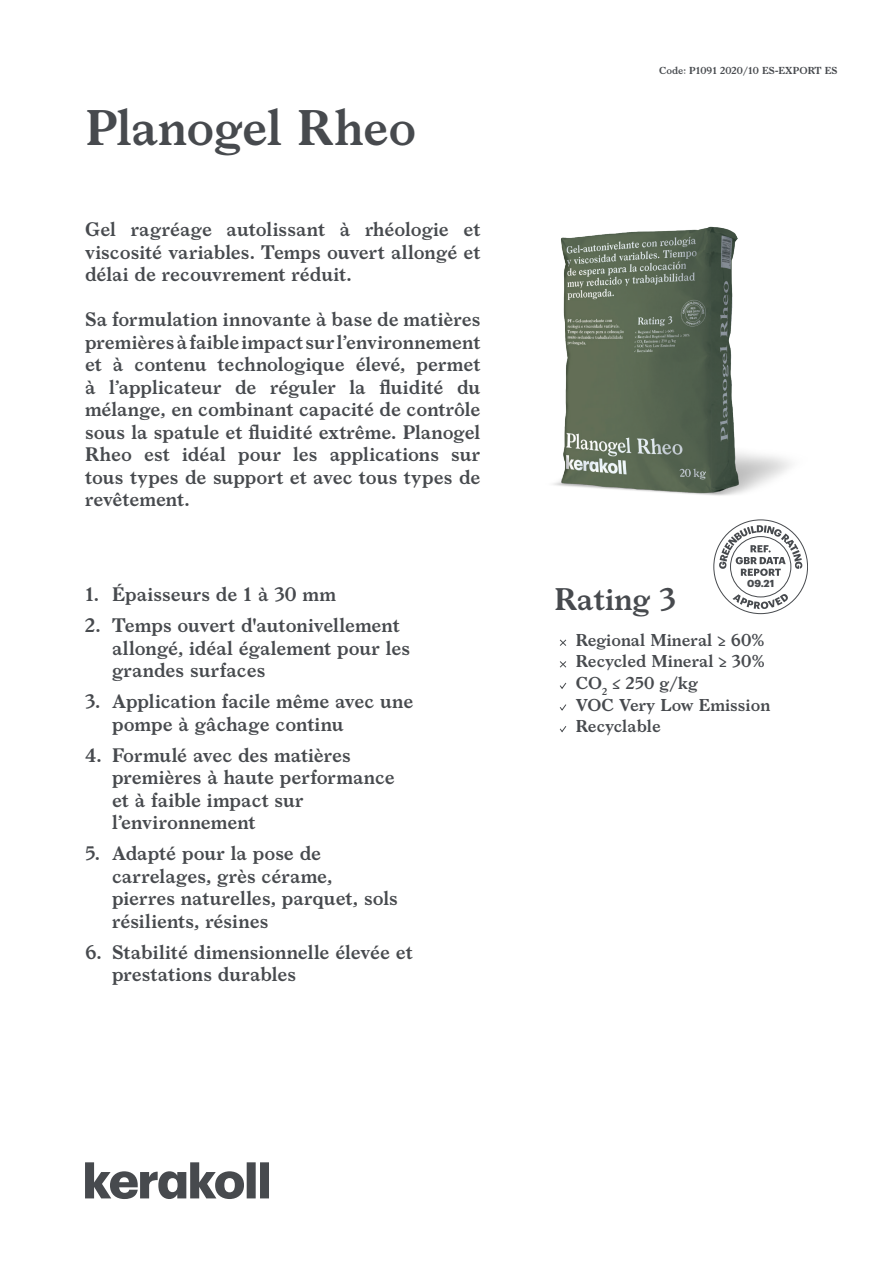
<style>
.page{position:relative;width:893px;height:1263px;background:#fff}
.page>*{position:absolute;margin:0;border:0;box-sizing:border-box;transform-origin:0 0}
.t1{font:600 48px "Larish Neue";letter-spacing:-.01em;color:#474a4e}
.t2{font:600 30px "Larish Neue";color:#474a4e}
.t3{font:600 18.75px/22.5px "Larish Neue";color:#474a4e}
.t4{font:600 16.5px/21.6px "Larish Neue";color:#474a4e}
.t5{font:700 10.05px "Graphik";color:#474a4e}
.t6{font:600 9.75px "Larish Neue";color:#474a4e}
</style>
<div class="page">
<svg style="left:713px;top:543px;width:95px;height:71px"></svg>
<svg style="left:85px;top:1162px;width:184px;height:37px"></svg>
<img style="left:553px;top:226px;width:249px;height:317px">
<svg style="left:559px;top:639px;width:8px;height:7px"></svg>
<svg style="left:559px;top:661px;width:8px;height:7px"></svg>
<svg style="left:560px;top:682px;width:7px;height:7px"></svg>
<svg style="left:559px;top:704px;width:8px;height:7px"></svg>
<svg style="left:559px;top:726px;width:8px;height:7px"></svg>
<h1 class="t1" style="left:85px;top:91px;width:333px">Planogel Rheo</h1>
<p class="t3" style="left:85px;top:217px;width:397px;text-align:justify">Gel ragréage autolissant à rhéologie et viscosité variables. Temps ouvert allongé et délai de recouvrement réduit.</p>
<p class="t3" style="left:85px;top:307px;width:397px;text-align:justify">Sa formulation innovante à base de matières premières à faible impact sur l’environnement et à contenu technologique élevé, permet à l’applicateur de réguler la fluidité du mélange, en combinant capacité de contrôle sous la spatule et fluidité extrême. Planogel Rheo est idéal pour les applications sur tous types de support et avec tous types de revêtement.</p>
<p class="t3" style="left:85px;top:581px;width:253px">1. Épaisseurs de 1 à 30 mm</p>
<p class="t3" style="left:112px;top:612px;width:300px;text-indent:-27px">2. Temps ouvert d'autonivellement allongé, idéal également pour les grandes surfaces</p>
<p class="t3" style="left:112px;top:688px;width:303px;text-indent:-27px">3. Application facile même avec une pompe à gâchage continu</p>
<p class="t3" style="left:112px;top:742px;width:284px;text-indent:-27px">4. Formulé avec des matières premières à haute performance et à faible impact sur l’environnement</p>
<p class="t3" style="left:112px;top:841px;width:287px;text-indent:-27px">5. Adapté pour la pose de carrelages, grès cérame, pierres naturelles, parquet, sols résilients, résines</p>
<p class="t3" style="left:112px;top:939px;width:302px;text-indent:-27px">6. Stabilité dimensionnelle élevée et prestations durables</p>
<p class="t6" style="left:659px;top:63px;width:180px">Code: P1091 2020/10 ES-EXPORT ES</p>
<p class="t5" style="left:747px;top:575px;width:28px">09.21</p>
<h2 class="t2" style="left:554px;top:576px;width:123px">Rating 3</h2>
<p class="t4" style="left:576px;top:628px;width:196px">Regional Mineral ≥ 60%<br>Recycled Mineral ≥ 30%<br>CO<sub>2</sub> ≤ 250 g/kg<br>VOC Very Low Emission<br>Recyclable</p>
</div>
